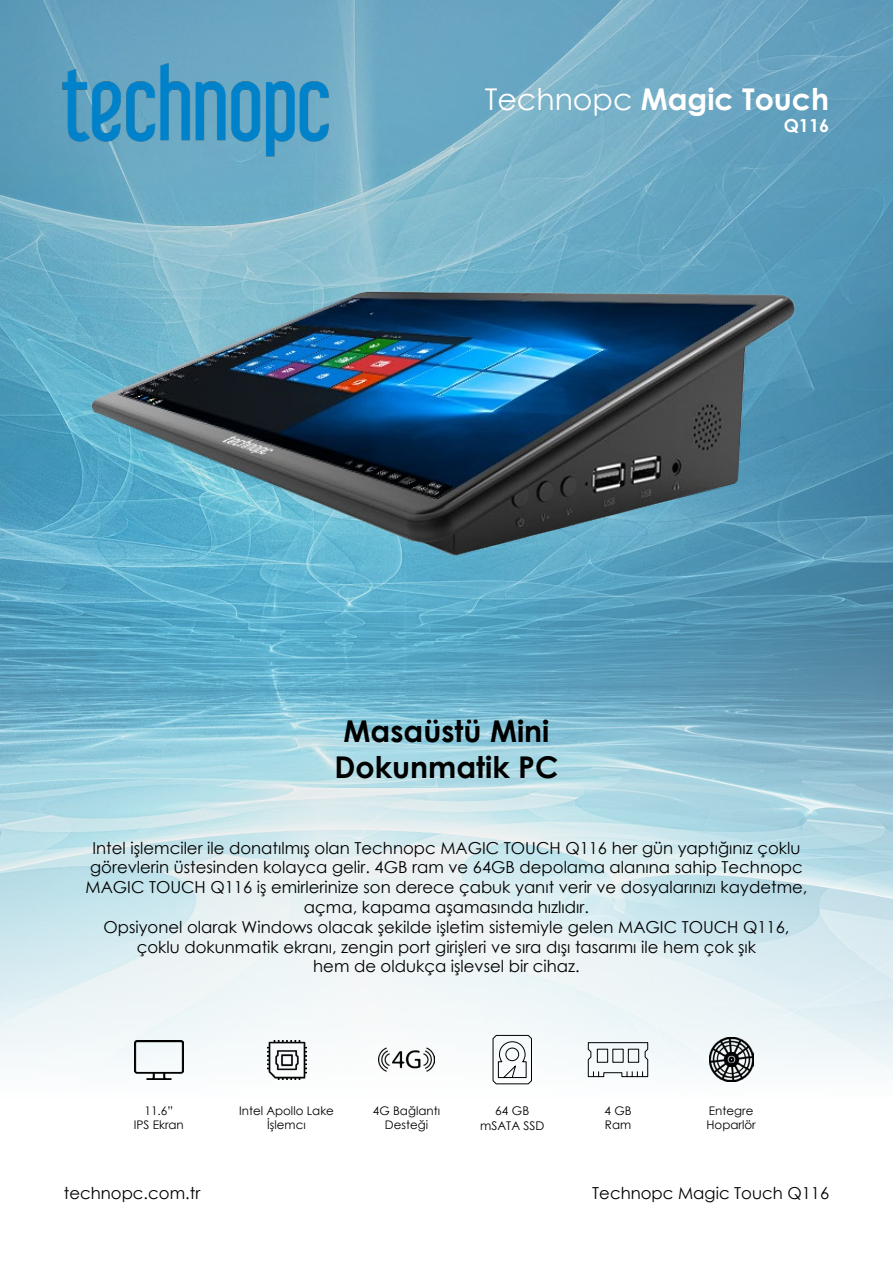
<style>
.page{position:relative;width:893px;height:1263px;background:#fff}
.page>*{position:absolute;margin:0;border:0;box-sizing:border-box;transform-origin:0 0}
.t1{font:700 30px/36px "Century Gothic";color:#000;text-align:center}
.t2{font:700 30px "Century Gothic";color:#fff}
.t3{font:700 18px "Century Gothic";color:#fff}
.t4{font:16.5px/19.8px "Century Gothic";color:#000;text-align:center}
.t5{font:12px/14.4px "Century Gothic";color:#000;text-align:center}
.t6{font:11.85px/14.2px "Century Gothic";color:#000;text-align:center}
.s1{font-weight:400}
</style>
<div class="page">
<img style="left:0;top:0;width:893px;height:1085px">
<img style="left:50px;top:59px;width:291px;height:62px">
<img style="left:18px;top:121px;width:857px;height:464px">
<img style="left:134px;top:1040px;width:49px;height:39px">
<img style="left:267px;top:1040px;width:39px;height:39px">
<img style="left:709px;top:1038px;width:44px;height:43px">
<img style="left:379px;top:1032px;width:55px;height:53px">
<svg style="left:587px;top:1042px;width:61px;height:35px"></svg>
<svg style="left:492px;top:1035px;width:40px;height:49px"></svg>
<h1 class="t2" style="left:485px;top:77px;width:346px"><span class="s1">Technopc</span> Magic Touch</h1>
<p class="t3" style="left:784px;top:112px;width:47px">Q116</p>
<h1 class="t1" style="left:335px;top:712px;width:225px">Masaüstü Mini<br>Dokunmatik PC</h1>
<p class="t4" style="left:86px;top:837px;width:723px">Intel işlemciler ile donatılmış olan Technopc MAGIC TOUCH Q116 her gün yaptığınız çoklu görevlerin üstesinden kolayca gelir. 4GB ram ve 64GB depolama alanına sahip Technopc MAGIC TOUCH Q116 iş emirlerinize son derece çabuk yanıt verir ve dosyalarınızı kaydetme, açma, kapama aşamasında hızlıdır.<br>Opsiyonel olarak Windows olacak şekilde işletim sistemiyle gelen MAGIC TOUCH Q116, çoklu dokunmatik ekranı, zengin port girişleri ve sıra dışı tasarımı ile hem çok şık<br>hem de oldukça işlevsel bir cihaz.</p>
<p class="t6" style="left:373px;top:1104px;width:69px">4G Bağlantı<br>Desteği</p>
<p class="t5" style="left:480px;top:1103px;width:66px">64 GB mSATA SSD</p>
<p class="t6" style="left:604px;top:1104px;width:28px;text-align:left">4 GB<br>Ram</p>
<p class="t6" style="left:134px;top:1104px;width:52px">11.6”<br>IPS Ekran</p>
<p class="t6" style="left:239px;top:1104px;width:96px">Intel Apollo Lake<br>İşlemcı</p>
<p class="t6" style="left:706px;top:1104px;width:51px;text-align:left">Entegre<br>Hoparlör</p>
<p class="t4" style="left:64px;top:1183px;width:138px">technopc.com.tr</p>
<p class="t4" style="left:592px;top:1183px;width:238px">Technopc Magic Touch Q116</p>
</div>
